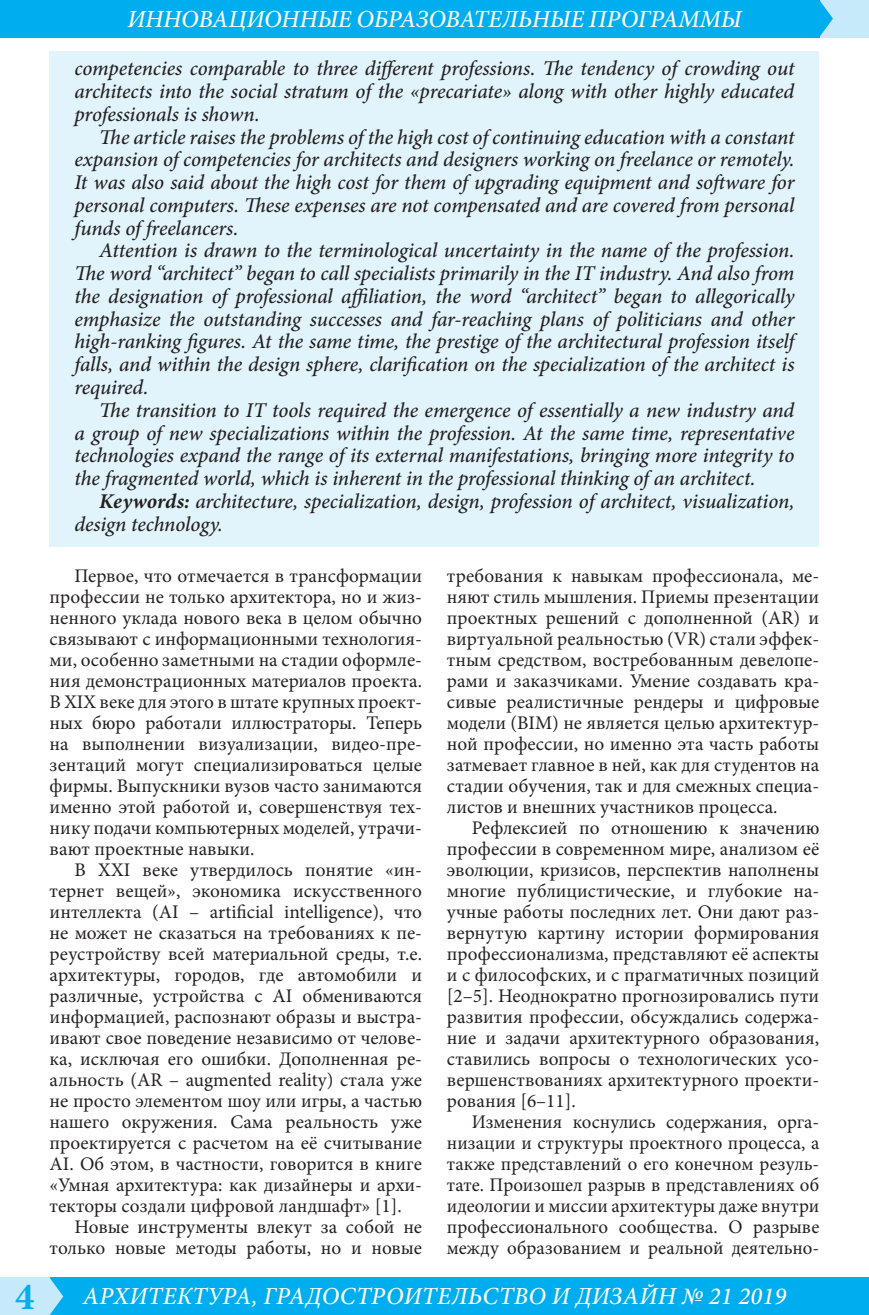
<style>
.page{position:relative;width:869px;height:1315px;background:#fff}
.page>*{position:absolute;margin:0;border:0;box-sizing:border-box;transform-origin:0 0}
.t1{font:700 38.5px "Minion Pro";color:#00aeef}
.t2{font:italic 500 24.5px "Minion Pro";color:#fff}
.Аннотация{font:italic 500 21px/22.8px "Minion Pro";letter-spacing:-.01em;color:#231f20;text-align:justify}
.t3{font:19.25px/21px "Minion Pro";color:#231f20;text-align:justify}
.s1{font-weight:700}
</style>
<div class="page">
<div style="left:46px;top:1277px;width:822px;height:38px;background:#00aeef"></div>
<div style="left:819px;top:0;width:49px;height:37px;background:#c6eafa"></div>
<div style="left:0;top:1277px;width:50px;height:38px;background:#c6eafa"></div>
<div style="left:0;top:0;width:819px;height:37px;background:#00aeef"></div>
<svg style="left:50px;top:1278px;width:13px;height:37px"></svg>
<svg style="left:819px;top:0;width:13px;height:37px"></svg>
<div style="left:50px;top:51px;width:769px;height:495px;background:#e1f4fc"></div>
<p class="t2" style="left:127px;top:2px;width:615px">ИННОВАЦИОННЫЕ ОБРАЗОВАТЕЛЬНЫЕ ПРОГРАММЫ</p>
<p class="Аннотация" style="left:74px;top:57px;width:721px">competencies comparable to three different professions. The tendency of crowding out architects into the social stratum of the «precariate» along with other highly educated professionals is shown.</p>
<p class="Аннотация" style="left:74px;top:125px;width:721px;text-indent:25px">The article raises the problems of the high cost of continuing education with a constant expansion of competencies for architects and designers working on freelance or remotely.<br>It was also said about the high cost for them of upgrading equipment and software for personal computers. These expenses are not compensated and are covered from personal funds of freelancers.</p>
<p class="Аннотация" style="left:74px;top:239px;width:721px;text-indent:25px">Attention is drawn to the terminological uncertainty in the name of the profession.<br>The word “architect” began to call specialists primarily in the IT industry. And also from the designation of professional affiliation, the word “architect” began to allegorically emphasize the outstanding successes and far-reaching plans of politicians and other high-ranking figures. At the same time, the prestige of the architectural profession itself falls, and within the design sphere, clarification on the specialization of the architect is required.</p>
<p class="Аннотация" style="left:74px;top:398px;width:721px;text-indent:25px">The transition to IT tools required the emergence of essentially a new industry and a group of new specializations within the profession. At the same time, representative technologies expand the range of its external manifestations, bringing more integrity to the fragmented world, which is inherent in the professional thinking of an architect.</p>
<p class="Аннотация" style="left:74px;top:489px;width:721px;text-indent:25px"><span class="s1">Keywords:</span> architecture, specialization, design, profession of architect, visualization, design technology.</p>
<p class="t3" style="left:50px;top:565px;width:374px;text-indent:25px">Первое, что отмечается в трансформации профессии не только архитектора, но и жиз&shy;ненного уклада нового века в целом обычно связывают с информационными технология&shy;ми, особенно заметными на стадии оформле&shy;ния демонстрационных материалов проекта.<br>В XIX веке для этого в штате крупных проект&shy;ных бюро работали иллюстраторы. Теперь на выполнении визуализации, видео-пре&shy;зентаций могут специализироваться целые фирмы. Выпускники вузов часто занимаются именно этой работой и, совершенствуя тех&shy;нику подачи компьютерных моделей, утрачи&shy;вают проектные навыки.</p>
<p class="t3" style="left:50px;top:859px;width:374px;text-indent:25px">В XXI веке утвердилось понятие «ин&shy;тернет вещей», экономика искусственного интеллекта (AI – artificial intelligence), что не может не сказаться на требованиях к пе&shy;реустройству всей материальной среды, т.е. архитектуры, городов, где автомобили и различные, устройства c AI обмениваются информацией, распознают образы и выстра&shy;ивают свое поведение независимо от челове&shy;ка, исключая его ошибки. Дополненная ре&shy;альность (AR – augmented reality) стала уже не просто элементом шоу или игры, а частью нашего окружения. Сама реальность уже проектируется с расчетом на её считывание AI. Об этом, в частности, говорится в книге «Умная архитектура: как дизайнеры и архи&shy;текторы создали цифровой ландшафт» [1].</p>
<p class="t3" style="left:50px;top:1216px;width:374px;text-align:right">Новые инструменты влекут за собой не только новые методы работы, но и новые</p>
<p class="t3" style="left:446px;top:565px;width:374px">требования к навыкам профессионала, ме&shy;няют стиль мышления. Приемы презентации проектных решений с дополненной (AR) и виртуальной реальностью (VR) стали эффек&shy;тным средством, востребованным девелопе&shy;рами и заказчиками. Умение создавать кра&shy;сивые реалистичные рендеры и цифровые модели (BIM) не является целью архитектур&shy;ной профессии, но именно эта часть работы затмевает главное в ней, как для студентов на стадии обучения, так и для смежных специа&shy;листов и внешних участников процесса.</p>
<p class="t3" style="left:446px;top:817px;width:374px;text-indent:25px">Рефлексией по отношению к значению профессии в современном мире, анализом её эволюции, кризисов, перспектив наполнены многие публицистические, и глубокие на&shy;учные работы последних лет. Они дают раз&shy;вернутую картину истории формирования профессионализма, представляют её аспекты и с философских, и с прагматичных позиций [2–5]. Неоднократно прогнозировались пути развития профессии, обсуждались содержа&shy;ние и задачи архитектурного образования, ставились вопросы о технологических усо&shy;вершенствованиях архитектурного проекти&shy;рования [6–11].</p>
<p class="t3" style="left:446px;top:1111px;width:374px;text-indent:25px">Изменения коснулись содержания, орга&shy;низации и структуры проектного процесса, а также представлений о его конечном резуль&shy;тате. Произошел разрыв в представлениях об идеологии и миссии архитектуры даже внутри профессионального сообщества. О разрыве между образованием и реальной деятельно-</p>
<h1 class="t1" style="left:15px;top:1269px;width:21px">4</h1>
<p class="t2" style="left:83px;top:1279px;width:704px">АРХИТЕКТУРА, ГРАДОСТРОИТЕЛЬСТВО И ДИЗАЙН № 21 2019</p>
</div>
